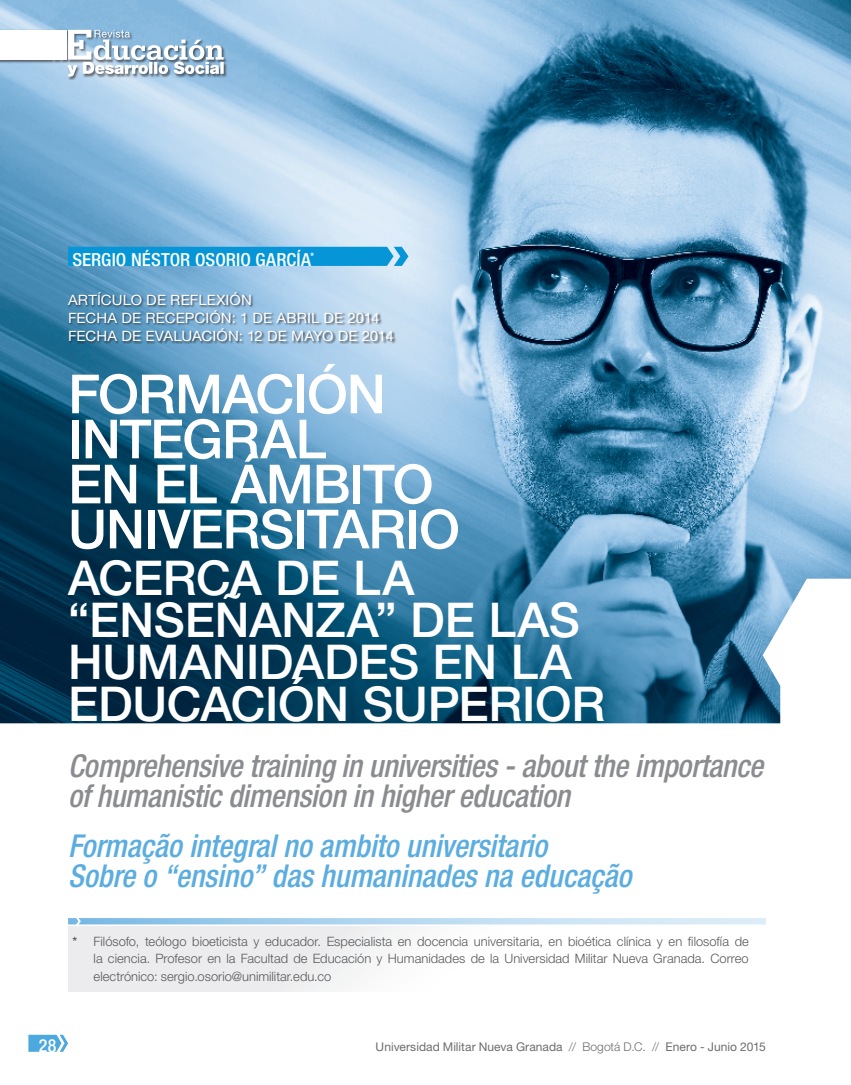
<style>
.page{position:relative;width:851px;height:1085px;background:#fff}
.page>*{position:absolute;margin:0;border:0;box-sizing:border-box;transform-origin:0 0}
.titulo_principal{font:500 54px/45px "Helvetica Neue LT Std";letter-spacing:-.025em;color:#fff}
.titulo_principal-2{font:500 48px/42px "Helvetica Neue LT Std";letter-spacing:-.005em;color:#fff}
.titulo_secundario{font:italic 500 condensed 31.5px/30px "Helvetica Neue LT Std";letter-spacing:-.01em;color:#8a8c8f;scale:.96 1}
.titulo_secundario_PR{font:italic 500 condensed 31.5px "Helvetica Neue LT Std";color:#5bade0;scale:.96 1}
.nombre_autor{font:500 condensed 18px "Helvetica Neue LT Std";letter-spacing:.005em;color:#fff;scale:1.05 1}
.nombre_autor-2{font:500 condensed 18px "Helvetica Neue LT Std";letter-spacing:.005em;color:#fff}
.tipo_articulo{font:14.25px "Helvetica Neue LT Std";letter-spacing:.005em;color:#fff;scale:1.05 1}
.texto_nota_al_pie{font:300 12.9px/17.2px "Helvetica Neue LT Std";color:#57585a;text-align:justify}
.t1{font:12px "Helvetica Neue LT Std";color:#6c6d70}
.s1{font-weight:500}
.s2{font-weight:300}
</style>
<div class="page">
<img style="left:0;top:0;width:850px;height:723px">
<div style="left:68px;top:247px;width:340px;height:19px;background:#0696d7"></div>
<div style="left:68px;top:926px;width:697px;height:65px;background:linear-gradient(to right,#e9e9eb,#fff)"></div>
<svg style="left:68px;top:918px;width:697px;height:6px;background:#b5d7f0"></svg>
<div style="left:68px;top:291px;width:328px;height:53px;background:#231f20;opacity:.75"></div>
<svg style="left:28px;top:1034px;width:40px;height:17px"></svg>
<div style="left:0;top:29px;width:227px;height:51px;background:#231f20;opacity:.6"></div>
<div style="left:61px;top:30px;width:6px;height:30px;background:#fff"></div>
<div style="left:53px;top:30px;width:7px;height:30px;background:#fff"></div>
<div style="left:0;top:30px;width:52px;height:30px;background:#fff"></div>
<svg style="left:67px;top:30px;width:157px;height:47px"></svg>
<p class="nombre_autor" style="left:72px;top:249px;width:232px">SERGIO NÉSTOR OSORIO GARCÍA<sup>*</sup></p>
<p class="tipo_articulo" style="left:68px;top:291px;width:176px">ARTÍCULO DE REFLEXIÓN</p>
<p class="tipo_articulo" style="left:68px;top:309px;width:298px">FECHA DE RECEPCIÓN: 1 DE ABRIL DE 2014</p>
<p class="tipo_articulo" style="left:68px;top:327px;width:311px">FECHA DE EVALUACIÓN: 12 DE MAYO DE 2014</p>
<p class="titulo_principal" style="left:68px;top:371px;width:393px">FORMACIÓN<br>INTEGRAL<br>EN EL ÁMBITO<br>UNIVERSITARIO</p>
<p class="titulo_principal-2" style="left:68px;top:556px;width:538px">ACERCA DE LA “ENSEÑANZA” DE LAS<br>HUMANIDADES EN LA<br>EDUCACIÓN SUPERIOR</p>
<p class="titulo_secundario" style="left:68px;top:751px;width:725px">Comprehensive training in universities - about the importance of humanistic dimension in higher education</p>
<p class="titulo_secundario_PR" style="left:68px;top:826px;width:500px">Formação integral no ambito universitario</p>
<p class="titulo_secundario_PR" style="left:68px;top:856px;width:588px">Sobre o “ensino” das humaninades na educação</p>
<p class="texto_nota_al_pie" style="left:94px;top:932px;width:656px;text-indent:-21px"><span class="s1">*</span> Filósofo, teólogo bioeticista y educador. Especialista en docencia universitaria, en bioética clínica y en filosofía de la ciencia. Profesor en la Facultad de Educación y Humanidades de la Universidad Militar Nueva Granada. Correo electrónico: sergio.osorio@unimilitar.edu.co</p>
<h3 class="nombre_autor-2" style="left:39px;top:1034px;width:19px">28</h3>
<p class="t1" style="left:375px;top:1039px;width:391px">Universidad Militar Nueva Granada <span class="s2">// Bogotá D.C. //</span> Enero - Junio 2015</p>
</div>
